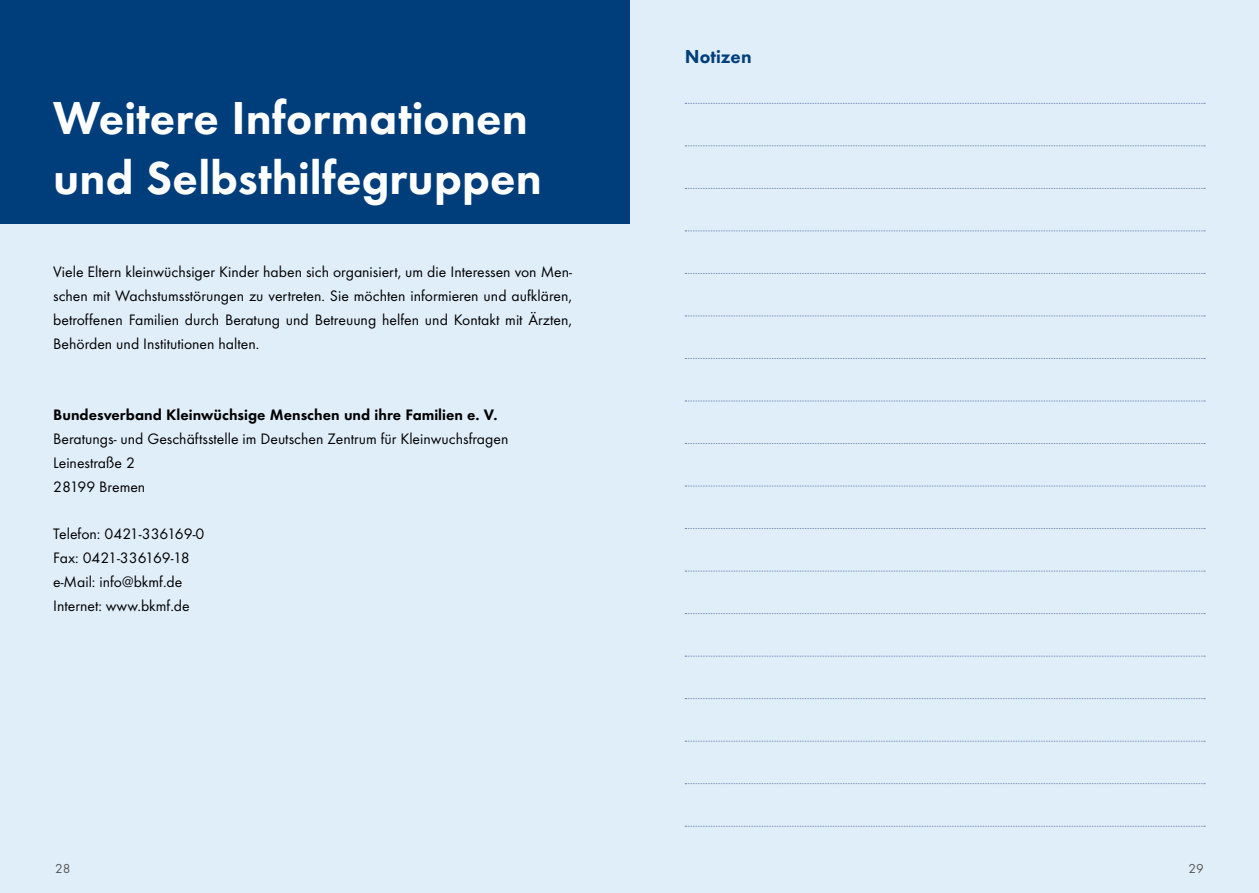
<style>
.page{position:relative;width:1259px;height:893px;background:#e0eefa}
.page>*{position:absolute;margin:0;border:0;box-sizing:border-box;transform-origin:0 0}
.t1{font:800 48px/59.6px "Futura EF";color:#fff}
.t2{font:800 19.5px "Futura EF";letter-spacing:.005em;color:#003e7b}
.t3{font:15.75px/23.9px "Futura EF";color:#000}
.t4{font:800 15.75px "Futura EF";color:#000}
.t5{font:13.5px "Futura EF";color:#575756}
</style>
<div class="page">
<div style="left:0;top:0;width:629px;height:223px;background:#003e7b"></div>
<svg style="left:685px;top:103px;width:520px;height:1px"></svg>
<svg style="left:685px;top:145px;width:520px;height:1px"></svg>
<svg style="left:685px;top:188px;width:520px;height:1px"></svg>
<svg style="left:685px;top:231px;width:520px;height:1px"></svg>
<svg style="left:685px;top:273px;width:520px;height:1px"></svg>
<svg style="left:685px;top:316px;width:520px;height:1px"></svg>
<svg style="left:685px;top:358px;width:520px;height:1px"></svg>
<svg style="left:685px;top:401px;width:520px;height:1px"></svg>
<svg style="left:685px;top:443px;width:520px;height:1px"></svg>
<svg style="left:685px;top:486px;width:520px;height:1px"></svg>
<svg style="left:685px;top:528px;width:520px;height:1px"></svg>
<svg style="left:685px;top:571px;width:520px;height:1px"></svg>
<svg style="left:685px;top:613px;width:520px;height:1px"></svg>
<svg style="left:685px;top:656px;width:520px;height:1px"></svg>
<svg style="left:685px;top:698px;width:520px;height:1px"></svg>
<svg style="left:685px;top:741px;width:520px;height:1px"></svg>
<svg style="left:685px;top:783px;width:520px;height:1px"></svg>
<svg style="left:685px;top:826px;width:520px;height:1px"></svg>
<h1 class="t1" style="left:53px;top:88px;width:490px">Weitere Informationen und Selbsthilfegruppen</h1>
<p class="t3" style="left:53px;top:260px;width:520px;text-align:justify">Viele Eltern kleinwüchsiger Kinder haben sich organisiert, um die Interessen von Men&shy;schen mit Wachstumsstörungen zu vertreten. Sie möchten informieren und aufklären, betroffenen Familien durch Beratung und Betreuung helfen und Kontakt mit Ärzten, Behörden und Institutionen halten.</p>
<p class="t4" style="left:53px;top:405px;width:446px">Bundesverband Kleinwüchsige Menschen und ihre Familien e. V.</p>
<p class="t3" style="left:53px;top:427px;width:457px">Beratungs- und Geschäftsstelle im Deutschen Zentrum für Kleinwuchsfragen<br>Leinestraße 2<br>28199 Bremen</p>
<p class="t3" style="left:53px;top:522px;width:153px">Telefon: 0421-336169-0<br>Fax: 0421-336169-18 e-Mail: info@bkmf.de<br>Internet: www.bkmf.de</p>
<p class="t2" style="left:685px;top:45px;width:68px">Notizen</p>
<p class="t5" style="left:55px;top:860px;width:17px">28</p>
<p class="t5" style="left:1188px;top:860px;width:17px">29</p>
</div>
